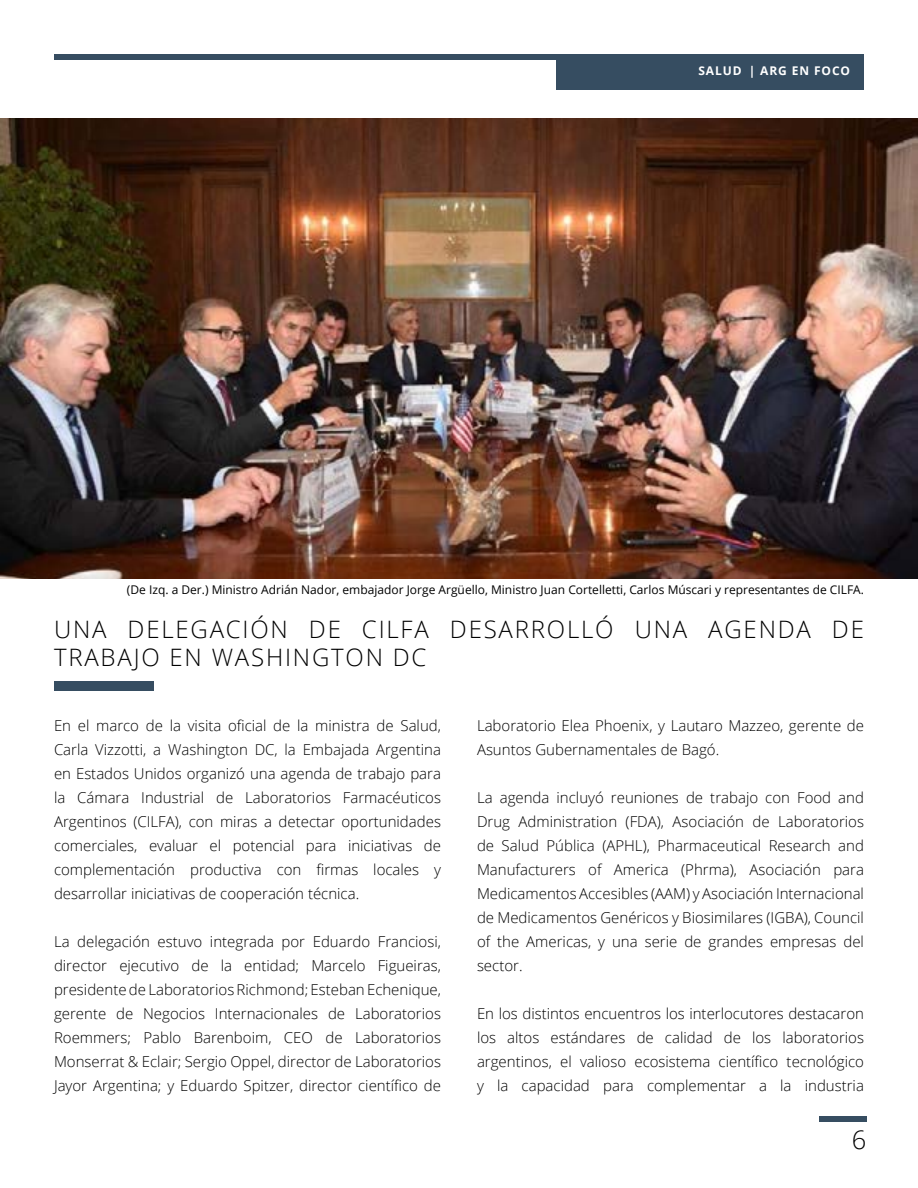
<style>
.page{position:relative;width:918px;height:1188px;background:#fff}
.page>*{position:absolute;margin:0;border:0;box-sizing:border-box;transform-origin:0 0}
.t1{font:300 25.5px "Open Sans";color:#000}
.t2{font:300 24px/28.8px "Open Sans";letter-spacing:.075em;color:#000}
.t3{font:300 15px/24px "Open Sans";color:#000;text-align:justify}
.t4{font:12px "Open Sans";color:#000}
.t5{font:700 12px "Open Sans";letter-spacing:.075em;color:#fff}
</style>
<div class="page">
<div style="left:54px;top:54px;width:810px;height:5px;background:#364d61"></div>
<div style="left:556px;top:54px;width:308px;height:36px;background:#364d61"></div>
<div style="left:819px;top:1116px;width:47px;height:5px;background:#364d61"></div>
<img style="left:0;top:118px;width:918px;height:461px">
<div style="left:54px;top:681px;width:100px;height:9px;background:#364d61"></div>
<p class="t5" style="left:698px;top:62px;width:153px">Salud | ARG EN FOCO</p>
<p class="t4" style="left:127px;top:582px;width:739px">(De Izq. a Der.) Ministro Adrián Nador, embajador Jorge Argüello, Ministro Juan Cortelletti, Carlos Múscari y representantes de CILFA.</p>
<h2 class="t2" style="left:54px;top:614px;width:811px">UNA DELEGACIÓN DE CILFA DESARROLLÓ UNA AGENDA DE<br>TRABAJO EN WASHINGTON DC</h2>
<p class="t3" style="left:54px;top:713px;width:389px">En el marco de la visita oficial de la ministra de Salud, Carla Vizzotti, a Washington DC, la Embajada Argentina en Estados Unidos organizó una agenda de trabajo para la Cámara Industrial de Laboratorios Farmacéuticos Argentinos (CILFA), con miras a detectar oportunidades comerciales, evaluar el potencial para iniciativas de complementación productiva con firmas locales y desarrollar iniciativas de cooperación técnica.</p>
<p class="t3" style="left:54px;top:929px;width:389px">La delegación estuvo integrada por Eduardo Franciosi, director ejecutivo de la entidad; Marcelo Figueiras, presidente de Laboratorios Richmond; Esteban Echenique, gerente de Negocios Internacionales de Laboratorios Roemmers; Pablo Barenboim, CEO de Laboratorios Monserrat &amp; Eclair; Sergio Oppel, director de Laboratorios Jayor Argentina; y Eduardo Spitzer, director científico de</p>
<p class="t3" style="left:477px;top:713px;width:389px">Laboratorio Elea Phoenix, y Lautaro Mazzeo, gerente de<br>Asuntos Gubernamentales de Bagó.</p>
<p class="t3" style="left:477px;top:785px;width:389px">La agenda incluyó reuniones de trabajo con Food and Drug Administration (FDA), Asociación de Laboratorios de Salud Pública (APHL), Pharmaceutical Research and Manufacturers of America (Phrma), Asociación para Medicamentos Accesibles (AAM) y Asociación Internacional de Medicamentos Genéricos y Biosimilares (IGBA), Council of the Americas, y una serie de grandes empresas del sector.</p>
<p class="t3" style="left:477px;top:1001px;width:389px">En los distintos encuentros los interlocutores destacaron los altos estándares de calidad de los laboratorios argentinos, el valioso ecosistema científico tecnológico y la capacidad para complementar a la industria</p>
<h1 class="t1" style="left:852px;top:1122px;width:16px">6</h1>
</div>
